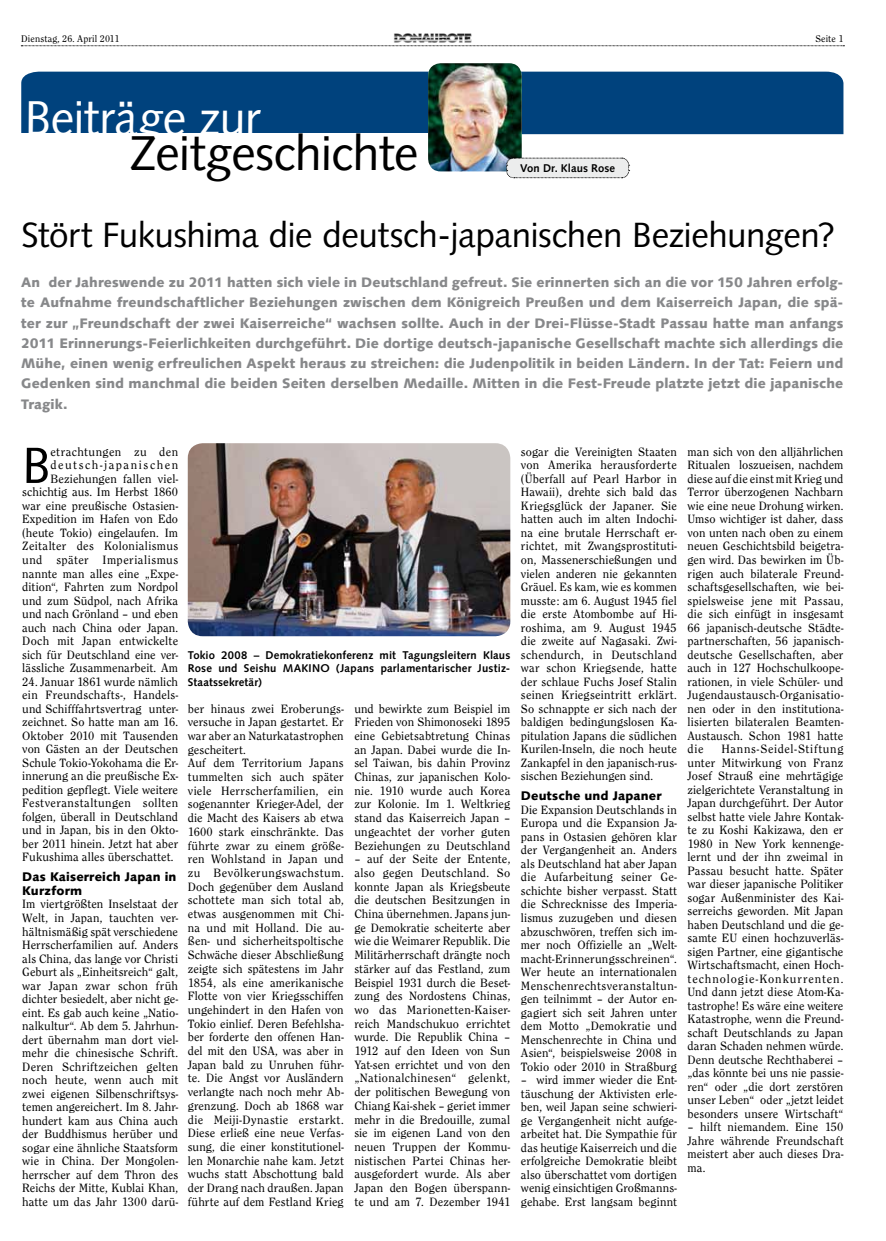
<style>
.page{position:relative;width:886px;height:1241px;background:#fff}
.page>*{position:absolute;margin:0;border:0;box-sizing:border-box;transform-origin:0 0}
.t1{font:50.75px "Syntax LT Std";color:#000}
.t2{font:48.75px "Syntax LT Std";letter-spacing:-.015em;color:#000}
.t3{font:48.75px "Syntax LT Std";letter-spacing:-.015em;color:#fff}
.t4{font:35px "Syntax LT Std";letter-spacing:-.015em;color:#000}
.t5{font:900 13.75px/20.2px "Syntax LT Std";letter-spacing:.01em;color:#87888a;text-align:justify}
.t6{font:12.5px/13.5px "Clearface Itc T";letter-spacing:.01em;color:#000;text-align:justify}
.t7{font:900 12.5px/13.5px "Syntax LT Std";letter-spacing:.01em;color:#000}
.t8{font:700 11.25px/13.5px "Syntax LT Std";letter-spacing:.015em;color:#000;text-align:justify}
.t9{font:10px "Clearface Itc T";letter-spacing:.015em;color:#000}
</style>
<div class="page">
<svg style="left:21px;top:45px;width:823px;height:1px"></svg>
<img style="left:394px;top:33px;width:78px;height:10px">
<div style="left:21px;top:72px;width:822px;height:62px;background:#00427d"></div>
<img style="left:428px;top:63px;width:94px;height:108px">
<svg style="left:506px;top:157px;width:124px;height:21px;background:#dedfdf"></svg>
<img style="left:188px;top:443px;width:322px;height:193px">
<p class="t9" style="left:21px;top:32px;width:100px">Dienstag, 26. April 2011</p>
<p class="t9" style="left:815px;top:32px;width:29px">Seite 1</p>
<h2 class="t3" style="left:25px;top:89px;width:238px">Beiträge zur</h2>
<h2 class="t2" style="left:129px;top:125px;width:290px">Zeitgeschichte</h2>
<p class="t8" style="left:520px;top:161px;width:96px">Von Dr. Klaus Rose</p>
<h3 class="t4" style="left:21px;top:214px;width:815px">Stört Fukushima die deutsch-japanischen Beziehungen?</h3>
<p class="t5" style="left:21px;top:272px;width:824px">An der Jahreswende zu 2011 hatten sich viele in Deutschland gefreut. Sie erinnerten sich an die vor 150 Jahren erfolg&shy;te Aufnahme freundschaftlicher Beziehungen zwischen dem Königreich Preußen und dem Kaiserreich Japan, die spä&shy;ter zur „Freundschaft der zwei Kaiserreiche“ wachsen sollte. Auch in der Drei-Flüsse-Stadt Passau hatte man anfangs 2011 Erinnerungs-Feierlichkeiten durchgeführt. Die dortige deutsch-japanische Gesellschaft machte sich allerdings die Mühe, einen wenig erfreulichen Aspekt heraus zu streichen: die Judenpolitik in beiden Ländern. In der Tat: Feiern und Gedenken sind manchmal die beiden Seiten derselben Medaille. Mitten in die Fest-Freude platzte jetzt die japanische Tragik.</p>
<p class="t6" style="left:22px;top:445px;width:157px;text-align:right">etrachtungen zu den deutsch-japanischen<br>Beziehungen fallen viel&shy;schichtig aus. Im Herbst 1860 war eine preußische Ostasien-<br>Expedition im Hafen von Edo (heute Tokio) eingelaufen. Im<br>Zeitalter des Kolonialismus und später Imperialismus nannte man alles eine „Expe&shy;dition“, Fahrten zum Nordpol und zum Südpol, nach Afrika und nach Grönland – und eben auch nach China oder Japan.<br>Doch mit Japan entwickelte sich für Deutschland eine ver&shy;lässliche Zusammenarbeit. Am</p>
<p class="t6" style="left:22px;top:674px;width:157px">24. Januar 1861 wurde nämlich ein Freundschafts-, Handels&shy;und Schifffahrtsvertrag unter&shy;zeichnet. So hatte man am 16.<br>Oktober 2010 mit Tausenden von Gästen an der Deutschen Schule Tokio-Yokohama die Er&shy;innerung an die preußische Ex&shy;pedition gepflegt. Viele weitere Festveranstaltungen sollten folgen, überall in Deutschland und in Japan, bis in den Okto&shy;ber 2011 hinein. Jetzt hat aber Fukushima alles überschattet.</p>
<p class="t7" style="left:22px;top:870px;width:156px">Das Kaiserreich Japan in<br>Kurzform</p>
<p class="t6" style="left:22px;top:897px;width:157px">Im viertgrößten Inselstaat der Welt, in Japan, tauchten ver&shy;hältnismäßig spät verschiedene Herrscherfamilien auf. Anders als China, das lange vor Christi Geburt als „Einheitsreich“ galt, war Japan zwar schon früh dichter besiedelt, aber nicht ge&shy;eint. Es gab auch keine „Natio&shy;nalkultur“. Ab dem 5. Jahrhun&shy;dert übernahm man dort viel&shy;mehr die chinesische Schrift.<br>Deren Schriftzeichen gelten noch heute, wenn auch mit zwei eigenen Silbenschriftsys&shy;temen angereichert. Im 8. Jahr&shy;hundert kam aus China auch der Buddhismus herüber und sogar eine ähnliche Staatsform wie in China. Der Mongolen&shy;herrscher auf dem Thron des Reichs der Mitte, Kublai Khan, hatte um das Jahr 1300 darü-</p>
<h1 class="t1" style="left:22px;top:435px;width:30px">B</h1>
<p class="t8" style="left:188px;top:648px;width:324px">Tokio 2008 – Demokratiekonferenz mit Tagungsleitern Klaus Rose und Seishu MAKINO (Japans parlamentarischer Justiz-Staatssekretär)</p>
<p class="t6" style="left:188px;top:701px;width:157px;text-align:left">ber hinaus zwei Eroberungs&shy;versuche in Japan gestartet. Er war aber an Naturkatastrophen gescheitert.<br>Auf dem Territorium Japans tummelten sich auch später viele Herrscherfamilien, ein sogenannter Krieger-Adel, der die Macht des Kaisers ab etwa<br>1600 stark einschränkte. Das führte zwar zu einem größe&shy;ren Wohlstand in Japan und zu Bevölkerungswachstum.<br>Doch gegenüber dem Ausland schottete man sich total ab, etwas ausgenommen mit Chi&shy;na und mit Holland. Die au&shy;ßen- und sicherheitspoltische<br>Schwäche dieser Abschließung zeigte sich spätestens im Jahr<br>1854, als eine amerikanische<br>Flotte von vier Kriegsschiffen ungehindert in den Hafen von<br>Tokio einlief. Deren Befehlsha&shy;ber forderte den offenen Han&shy;del mit den USA, was aber in<br>Japan bald zu Unruhen führ&shy;te. Die Angst vor Ausländern verlangte nach noch mehr Ab&shy;grenzung. Doch ab 1868 war die Meiji-Dynastie erstarkt.<br>Diese erließ eine neue Verfas&shy;sung, die einer konstitutionel&shy;len Monarchie nahe kam. Jetzt wuchs statt Abschottung bald der Drang nach draußen. Japan führte auf dem Festland Krieg</p>
<p class="t6" style="left:354px;top:701px;width:157px">und bewirkte zum Beispiel im Frieden von Shimonoseki 1895 eine Gebietsabtretung Chinas an Japan. Dabei wurde die In&shy;sel Taiwan, bis dahin Provinz Chinas, zur japanischen Kolo&shy;nie. 1910 wurde auch Korea zur Kolonie. Im 1. Weltkrieg stand das Kaiserreich Japan – ungeachtet der vorher guten Beziehungen zu Deutschland</p>
<p class="t6" style="left:354px;top:851px;width:157px">– auf der Seite der Entente, also gegen Deutschland. So konnte Japan als Kriegsbeute die deutschen Besitzungen in China übernehmen. Japans jun&shy;ge Demokratie scheiterte aber wie die Weimarer Republik. Die Militärherrschaft drängte noch stärker auf das Festland, zum Beispiel 1931 durch die Beset&shy;zung des Nordostens Chinas, wo das Marionetten-Kaiser&shy;reich Mandschukuo errichtet wurde. Die Republik China – 1912 auf den Ideen von Sun Yat-sen errichtet und von den „Nationalchinesen“ gelenkt, der politischen Bewegung von Chiang Kai-shek – geriet immer mehr in die Bredouille, zumal sie im eigenen Land von den neuen Truppen der Kommu&shy;nistischen Partei Chinas her&shy;ausgefordert wurde. Als aber Japan den Bogen überspann&shy;te und am 7. Dezember 1941</p>
<p class="t6" style="left:521px;top:445px;width:157px">sogar die Vereinigten Staaten von Amerika herausforderte (Überfall auf Pearl Harbor in Hawaii), drehte sich bald das Kriegsglück der Japaner. Sie hatten auch im alten Indochi&shy;na eine brutale Herrschaft er&shy;richtet, mit Zwangsprostituti&shy;on, Massenerschießungen und vielen anderen nie gekannten Gräuel. Es kam, wie es kommen musste: am 6. August 1945 fiel die erste Atombombe auf Hi&shy;roshima, am 9. August 1945 die zweite auf Nagasaki. Zwi&shy;schendurch, in Deutschland war schon Kriegsende, hatte der schlaue Fuchs Josef Stalin seinen Kriegseintritt erklärt.<br>So schnappte er sich nach der baldigen bedingungslosen Ka&shy;pitulation Japans die südlichen Kurilen-Inseln, die noch heute Zankapfel in den japanisch-rus&shy;sischen Beziehungen sind.</p>
<p class="t7" style="left:521px;top:789px;width:142px">Deutsche und Japaner</p>
<p class="t6" style="left:521px;top:802px;width:157px">Die Expansion Deutschlands in Europa und die Expansion Ja&shy;pans in Ostasien gehören klar der Vergangenheit an. Anders als Deutschland hat aber Japan die Aufarbeitung seiner Ge&shy;schichte bisher verpasst. Statt die Schrecknisse des Imperia&shy;lismus zuzugeben und diesen abzuschwören, treffen sich im&shy;mer noch Offizielle an „Welt&shy;macht-Erinnerungsschreinen“.<br>Wer heute an internationalen Menschenrechtsveranstaltun&shy;gen teilnimmt – der Autor en&shy;gagiert sich seit Jahren unter dem Motto „Demokratie und Menschenrechte in China und Asien“, beispielsweise 2008 in Tokio oder 2010 in Straßburg</p>
<p class="t6" style="left:521px;top:1072px;width:157px">– wird immer wieder die Ent&shy;täuschung der Aktivisten erle&shy;ben, weil Japan seine schwieri&shy;ge Vergangenheit nicht aufge&shy;arbeitet hat. Die Sympathie für das heutige Kaiserreich und die erfolgreiche Demokratie bleibt also überschattet vom dortigen wenig einsichtigen Großmanns&shy;gehabe. Erst langsam beginnt</p>
<p class="t6" style="left:687px;top:445px;width:157px">man sich von den alljährlichen Ritualen loszueisen, nachdem diese auf die einst mit Krieg und Terror überzogenen Nachbarn wie eine neue Drohung wirken.<br>Umso wichtiger ist daher, dass von unten nach oben zu einem neuen Geschichtsbild beigetra&shy;gen wird. Das bewirken im Üb&shy;rigen auch bilaterale Freund&shy;schaftsgesellschaften, wie bei&shy;spielsweise jene mit Passau, die sich einfügt in insgesamt 66 japanisch-deutsche Städte&shy;partnerschaften, 56 japanisch&shy;deutsche Gesellschaften, aber auch in 127 Hochschulkoope&shy;rationen, in viele Schüler- und Jugendaustausch-Organisatio&shy;nen oder in den institutiona&shy;lisierten bilateralen Beamten-Austausch. Schon 1981 hatte die</p>
<p class="t6" style="left:687px;top:742px;width:157px;text-indent:34px">Hanns-Seidel-Stiftung unter Mitwirkung von Franz Josef Strauß eine mehrtägige zielgerichtete Veranstaltung in Japan durchgeführt. Der Autor selbst hatte viele Jahre Kontak&shy;te zu Koshi Kakizawa, den er 1980 in New York kennenge&shy;lernt und der ihn zweimal in Passau besucht hatte. Später war dieser japanische Politiker sogar Außenminister des Kai&shy;serreichs geworden. Mit Japan haben Deutschland und die ge&shy;samte EU einen hochzuverläs&shy;sigen Partner, eine gigantische Wirtschaftsmacht, einen Hoch&shy;technologie-Konkurrenten.<br>Und dann jetzt diese Atom-Ka&shy;tastrophe! Es wäre eine weitere Katastrophe, wenn die Freund&shy;schaft Deutschlands zu Japan daran Schaden nehmen würde.<br>Denn deutsche Rechthaberei – „das könnte bei uns nie passie&shy;ren“ oder „die dort zerstören unser Leben“ oder „jetzt leidet besonders unsere Wirtschaft“</p>
<p class="t6" style="left:687px;top:1120px;width:157px">– hilft niemandem. Eine 150<br>Jahre währende Freundschaft meistert aber auch dieses Dra&shy;ma.</p>
</div>
